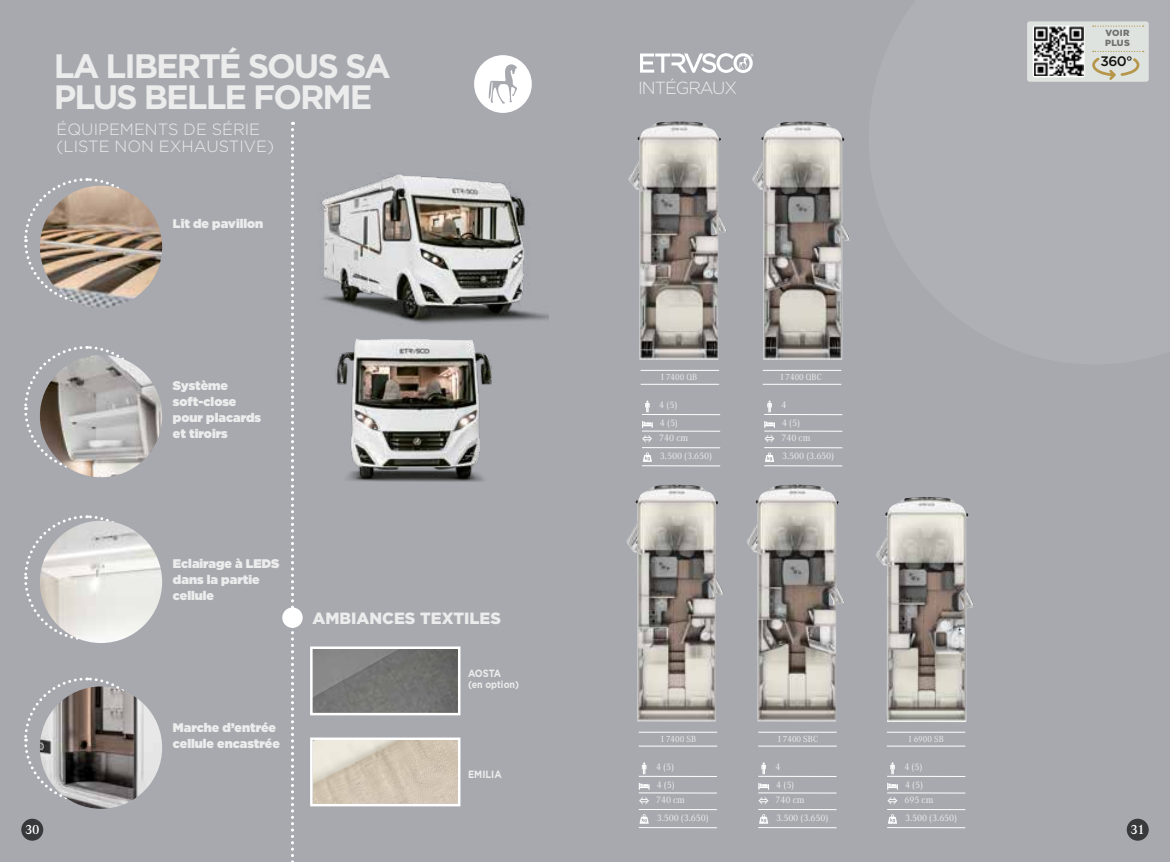
<style>
.page{position:relative;width:1170px;height:862px;background:#fff}
.page>*{position:absolute;margin:0;border:0;box-sizing:border-box;transform-origin:0 0}
.t1{font:700 33.75px/31.2px "Gotham";letter-spacing:-.06em;color:#ececec}
.t2{font:300 17.5px "Gotham";letter-spacing:-.06em;color:#ececec}
.t3{font:300 16.25px/17.8px "Gotham";color:#ececec}
.t4{font:900 16.25px "Gotham";color:#ececec}
.t5{font:500 13.75px "Gotham";color:#12120d}
.t6{font:13.75px "Corporate A Demi";color:#fff}
.t7{font:900 12.5px/16.2px "Gotham";color:#ececec}
.t8{font:700 10.5px "Gotham";color:#ececec;scale:.89 1}
.t9{font:700 10px "Gotham";color:#ececec;scale:.89 1}
.t10{font:9.12px/17.9px "Corporate ABQ";letter-spacing:-.01em;color:#ececec}
.t11{font:900 8.88px/10.1px "Gotham";letter-spacing:.03em;color:#6f7070}
.t12{font:8.75px "Corporate ABQ";color:#ececec;scale:.95 1}
.s1{font-family:"Math Technical P02";font-size:15.62px;color:#fff}
</style>
<div class="page">
<div style="left:0;top:0;width:1169px;height:861px;background:#a7a9af"></div>
<svg style="left:474px;top:55px;width:57px;height:58px"></svg>
<svg style="left:24px;top:178px;width:125px;height:124px"></svg>
<img style="left:40px;top:185px;width:122px;height:123px;border-radius:61px">
<svg style="left:24px;top:346px;width:126px;height:126px"></svg>
<img style="left:40px;top:355px;width:122px;height:122px;border-radius:61px">
<svg style="left:24px;top:677px;width:127px;height:126px"></svg>
<img style="left:40px;top:686px;width:122px;height:122px;border-radius:61px">
<svg style="left:24px;top:515px;width:127px;height:126px"></svg>
<img style="left:40px;top:520px;width:122px;height:122px;border-radius:61px">
<svg style="left:291px;top:122px;width:3px;height:739px"></svg>
<svg style="left:640px;top:53px;width:113px;height:20px"></svg>
<img style="left:876px;top:497px;width:98px;height:224px">
<hr style="left:886px;top:731px;width:79px;height:1px;background:#fff">
<hr style="left:886px;top:745px;width:79px;height:1px;background:#fff">
<svg style="left:890px;top:762px;width:4px;height:11px"></svg>
<hr style="left:887px;top:775px;width:78px;height:1px;background:#fff">
<svg style="left:887px;top:782px;width:10px;height:7px"></svg>
<hr style="left:887px;top:792px;width:78px;height:1px;background:#fff">
<svg style="left:888px;top:814px;width:9px;height:9px"></svg>
<hr style="left:887px;top:826px;width:78px;height:1px;background:#fff">
<hr style="left:887px;top:808px;width:78px;height:1px;background:#fff">
<img style="left:626px;top:484px;width:98px;height:237px">
<hr style="left:638px;top:731px;width:79px;height:1px;background:#fff">
<hr style="left:638px;top:745px;width:79px;height:1px;background:#fff">
<svg style="left:641px;top:762px;width:5px;height:11px"></svg>
<hr style="left:638px;top:775px;width:79px;height:1px;background:#fff">
<svg style="left:638px;top:782px;width:11px;height:7px"></svg>
<hr style="left:638px;top:792px;width:79px;height:1px;background:#fff">
<svg style="left:639px;top:814px;width:9px;height:9px"></svg>
<hr style="left:638px;top:826px;width:79px;height:1px;background:#fff">
<hr style="left:638px;top:808px;width:79px;height:1px;background:#fff">
<img style="left:628px;top:121px;width:98px;height:238px">
<hr style="left:640px;top:370px;width:79px;height:1px;background:#fff">
<hr style="left:640px;top:384px;width:79px;height:1px;background:#fff">
<svg style="left:645px;top:400px;width:4px;height:12px"></svg>
<hr style="left:642px;top:414px;width:78px;height:1px;background:#fff">
<svg style="left:642px;top:421px;width:10px;height:6px"></svg>
<hr style="left:642px;top:430px;width:78px;height:1px;background:#fff">
<svg style="left:643px;top:452px;width:9px;height:9px"></svg>
<hr style="left:642px;top:465px;width:78px;height:1px;background:#fff">
<hr style="left:642px;top:447px;width:78px;height:1px;background:#fff">
<img style="left:321px;top:174px;width:227px;height:150px">
<img style="left:336px;top:338px;width:156px;height:144px">
<hr style="left:762px;top:370px;width:79px;height:1px;background:#fff">
<hr style="left:762px;top:384px;width:79px;height:1px;background:#fff">
<svg style="left:767px;top:400px;width:4px;height:12px"></svg>
<hr style="left:764px;top:414px;width:78px;height:1px;background:#fff">
<svg style="left:764px;top:421px;width:11px;height:6px"></svg>
<hr style="left:764px;top:430px;width:78px;height:1px;background:#fff">
<svg style="left:765px;top:452px;width:9px;height:9px"></svg>
<hr style="left:764px;top:465px;width:78px;height:1px;background:#fff">
<hr style="left:764px;top:447px;width:78px;height:1px;background:#fff">
<img style="left:752px;top:121px;width:98px;height:238px">
<hr style="left:758px;top:731px;width:78px;height:1px;background:#fff">
<hr style="left:758px;top:745px;width:78px;height:1px;background:#fff">
<svg style="left:761px;top:762px;width:5px;height:11px"></svg>
<hr style="left:758px;top:775px;width:78px;height:1px;background:#fff">
<svg style="left:758px;top:783px;width:11px;height:6px"></svg>
<hr style="left:758px;top:792px;width:78px;height:1px;background:#fff">
<svg style="left:759px;top:814px;width:9px;height:9px"></svg>
<hr style="left:758px;top:826px;width:78px;height:1px;background:#fff">
<hr style="left:758px;top:808px;width:78px;height:1px;background:#fff">
<img style="left:746px;top:484px;width:98px;height:237px">
<svg style="left:310px;top:646px;width:151px;height:70px;background:#858584"></svg>
<div style="left:282px;top:607px;width:21px;height:20px;background:#fff;border-radius:50%"></div>
<svg style="left:310px;top:737px;width:151px;height:70px;background:#d7cebf"></svg>
<div style="left:1026px;top:21px;width:122px;height:61px;background:#dfe3e0;border-radius:3px"></div>
<svg style="left:1092px;top:51px;width:51px;height:29px"></svg>
<svg style="left:1092px;top:25px;width:51px;height:2px"></svg>
<svg style="left:1032px;top:25px;width:52px;height:52px"></svg>
<img style="left:1034px;top:27px;width:48px;height:49px">
<div style="left:21px;top:818px;width:22px;height:22px;background:#37393b;border-radius:50%"></div>
<div style="left:1126px;top:818px;width:22px;height:22px;background:linear-gradient(to right,#424447,#333537);border-radius:50%"></div>
<h1 class="t1" style="left:54px;top:50px;width:338px">LA LIBERTÉ SOUS SA<br>PLUS BELLE FORME</h1>
<h3 class="t3" style="left:57px;top:119px;width:219px">ÉQUIPEMENTS DE SÉRIE (LISTE NON EXHAUSTIVE)</h3>
<h3 class="t7" style="left:173px;top:215px;width:92px">Lit de pavillon</h3>
<h3 class="t7" style="left:173px;top:376px;width:90px">Système soft-close pour placards et tiroirs</h3>
<h3 class="t7" style="left:173px;top:554px;width:108px">Eclairage à LEDS dans la partie cellule</h3>
<h3 class="t7" style="left:173px;top:718px;width:108px">Marche d’entrée cellule encastrée</h3>
<h3 class="t4" style="left:312px;top:606px;width:190px">AMBIANCES TEXTILES</h3>
<p class="t8" style="left:468px;top:665px;width:39px">AOSTA</p>
<p class="t9" style="left:468px;top:678px;width:59px">(en option)</p>
<h2 class="t2" style="left:638px;top:76px;width:100px">INTÉGRAUX</h2>
<p class="t12" style="left:661px;top:372px;width:39px">I 7400 QB</p>
<p class="t12" style="left:780px;top:372px;width:45px">I 7400 QBC</p>
<p class="t10" style="left:659px;top:396px;width:20px">4 (5)<br>4 (5)</p>
<p class="t10" style="left:660px;top:447px;width:54px">3.500 (3.650)</p>
<p class="t10" style="left:639px;top:429px;width:50px"><span class="s1">N</span> 740 cm</p>
<p class="t10" style="left:781px;top:396px;width:20px">4<br>4 (5)</p>
<p class="t10" style="left:782px;top:447px;width:54px">3.500 (3.650)</p>
<p class="t10" style="left:761px;top:429px;width:50px"><span class="s1">N</span> 740 cm</p>
<p class="t12" style="left:661px;top:733px;width:38px">I 7400 SB</p>
<p class="t12" style="left:778px;top:733px;width:44px">I 7400 SBC</p>
<p class="t12" style="left:908px;top:733px;width:38px">I 6900 SB</p>
<p class="t11" style="left:1104px;top:28px;width:26px">VOIR<br>PLUS</p>
<h3 class="t5" style="left:1100px;top:52px;width:33px">360°</h3>
<p class="t10" style="left:656px;top:757px;width:20px">4 (5)<br>4 (5)</p>
<p class="t10" style="left:656px;top:808px;width:54px">3.500 (3.650)</p>
<p class="t10" style="left:904px;top:757px;width:20px">4 (5)<br>4 (5)</p>
<p class="t10" style="left:905px;top:808px;width:54px">3.500 (3.650)</p>
<p class="t10" style="left:775px;top:757px;width:20px">4<br>4 (5)</p>
<p class="t10" style="left:776px;top:808px;width:54px">3.500 (3.650)</p>
<p class="t8" style="left:468px;top:766px;width:39px">EMILIA</p>
<p class="t10" style="left:884px;top:790px;width:50px"><span class="s1">N</span> 695 cm</p>
<p class="t10" style="left:636px;top:790px;width:50px"><span class="s1">N</span> 740 cm</p>
<p class="t10" style="left:755px;top:790px;width:50px"><span class="s1">N</span> 740 cm</p>
<h3 class="t6" style="left:25px;top:821px;width:16px">30</h3>
<h3 class="t6" style="left:1130px;top:821px;width:16px">31</h3>
</div>
